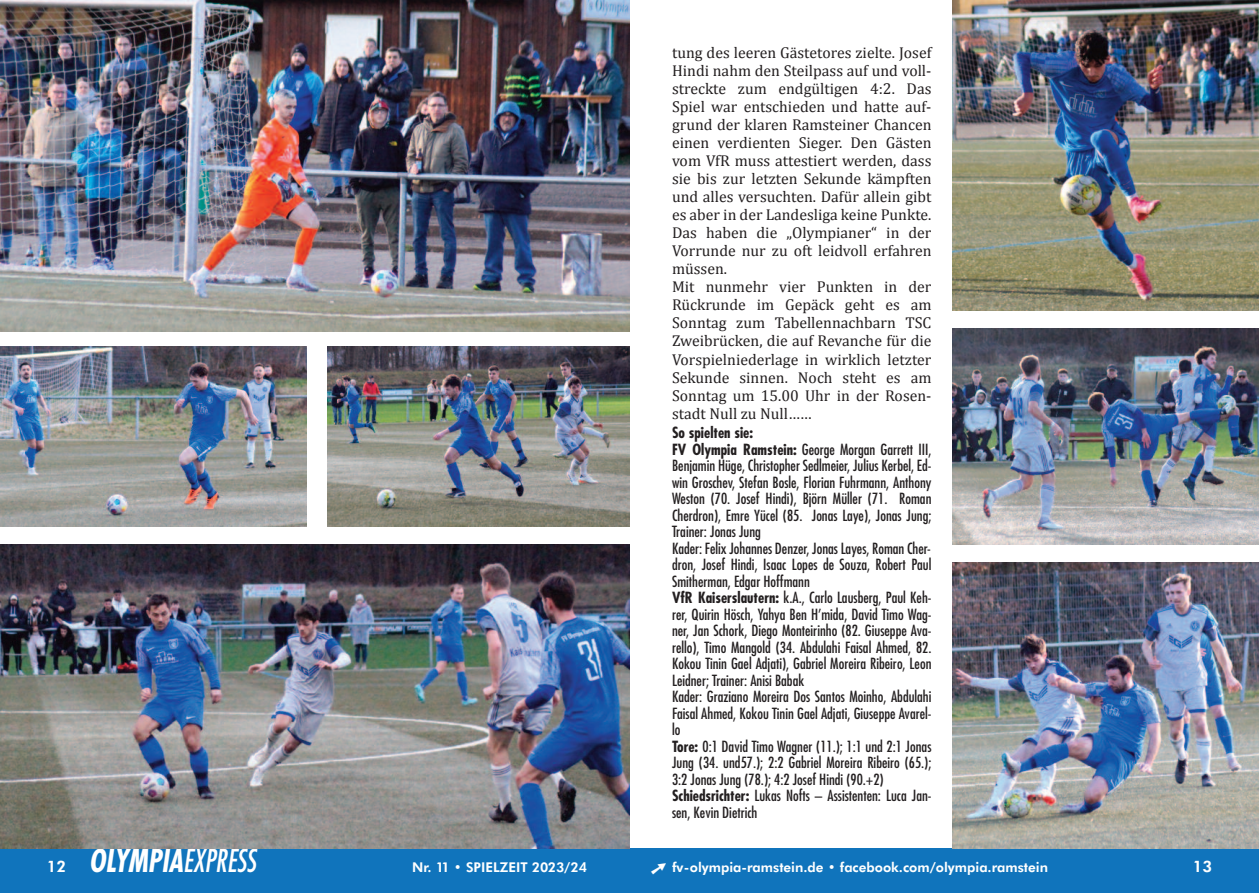
<style>
.page{position:relative;width:1259px;height:893px;background:#fff}
.page>*{position:absolute;margin:0;border:0;box-sizing:border-box;transform-origin:0 0}
.t1{font:italic 700 condensed 30.75px "Futura";color:#fff;scale:.9 1}
.t2{font:15.75px/18px "Cambria";color:#231f20}
.t3{font:800 15.75px "Futura BT";color:#fff}
.t4{font:condensed 15px/16.5px "Futura";color:#231f20}
.t5{font:800 13.5px "Futura BT";color:#fff}
.s1{font-family:"Futura BT";font-weight:800;font-style:normal;font-stretch:normal;font-size:15.75px}
.s2{font-weight:400}
.s3{font-weight:700}
</style>
<div class="page">
<div style="left:629px;top:848px;width:630px;height:45px;background:#1074bc"></div>
<div style="left:0;top:848px;width:629px;height:45px;background:#1074bc"></div>
<img style="left:327px;top:346px;width:302px;height:180px">
<img style="left:952px;top:0;width:307px;height:310px">
<img style="left:952px;top:328px;width:307px;height:216px">
<img style="left:952px;top:562px;width:307px;height:286px">
<img style="left:0;top:0;width:629px;height:331px">
<img style="left:0;top:544px;width:629px;height:304px">
<img style="left:0;top:346px;width:306px;height:180px">
<h1 class="t1" style="left:47px;top:847px;width:234px"><span class="s1">12</span> OLYMPIA<span class="s2">EXPRESS</span></h1>
<p class="t2" style="left:672px;top:44px;width:261px">tung des leeren Gästetores zielte. Josef Hindi nahm den Steilpass auf und voll&shy;streckte zum endgültigen 4:2. Das Spiel war entschieden und hatte auf&shy;grund der klaren Ramsteiner Chancen einen verdienten Sieger. Den Gästen vom VfR muss attestiert werden, dass sie bis zur letzten Sekunde kämpften und alles versuchten. Dafür allein gibt es aber in der Landesliga keine Punkte.<br>Das haben die „Olympianer“ in der Vorrunde nur zu oft leidvoll erfahren müssen.<br>Mit nunmehr vier Punkten in der Rückrunde im Gepäck geht es am Sonntag zum Tabellennachbarn TSC Zweibrücken, die auf Revanche für die Vorspielniederlage in wirklich letzter Sekunde sinnen. Noch steht es am Sonntag um 15.00 Uhr in der Rosen&shy;stadt Null zu Null……</p>
<p class="t4" style="left:672px;top:425px;width:261px"><span class="s3">So spielten sie:<br>FV Olympia Ramstein:</span> George Morgan Garrett III, Benjamin Hüge, Christopher Sedlmeier, Julius Kerbel, Ed&shy;win Groschev, Stefan Bosle, Florian Fuhrmann, Anthony Weston (70. Josef Hindi), Björn Müller (71. Roman Cherdron), Emre Yücel (85. Jonas Laye), Jonas Jung; Trainer: Jonas Jung<br>Kader: Felix Johannes Denzer, Jonas Layes, Roman Cher&shy;dron, Josef Hindi, Isaac Lopes de Souza, Robert Paul Smitherman, Edgar Hoffmann<br><span class="s3">VfR Kaiserslautern:</span> k.A., Carlo Lausberg, Paul Keh&shy;rer, Quirin Hösch, Yahya Ben H’mida, David Timo Wag&shy;ner, Jan Schork, Diego Monteirinho (82. Giuseppe Ava&shy;rello), Timo Mangold (34. Abdulahi Faisal Ahmed, 82.<br>Kokou Tinin Gael Adjati), Gabriel Moreira Ribeiro, Leon Leidner; Trainer: Anisi Babak<br>Kader: Graziano Moreira Dos Santos Moinho, Abdulahi Faisal Ahmed, Kokou Tinin Gael Adjati, Giuseppe Avarel&shy;lo<br><span class="s3">Tore:</span> 0:1 David Timo Wagner (11.); 1:1 und 2:1 Jonas Jung (34. und57.); 2:2 Gabriel Moreira Ribeiro (65.); 3:2 Jonas Jung (78.); 4:2 Josef Hindi (90.+2)<br><span class="s3">Schiedsrichter:</span> Lukas Nofts – Assistenten: Luca Jan&shy;sen, Kevin Dietrich</p>
<p class="t5" style="left:412px;top:861px;width:176px">Nr. 11 • SPIELZEIT 2023/24</p>
<p class="t5" style="left:672px;top:861px;width:377px">fv-olympia-ramstein.de • facebook.com/olympia.ramstein</p>
<p class="t3" style="left:1193px;top:860px;width:21px">13</p>
</div>
